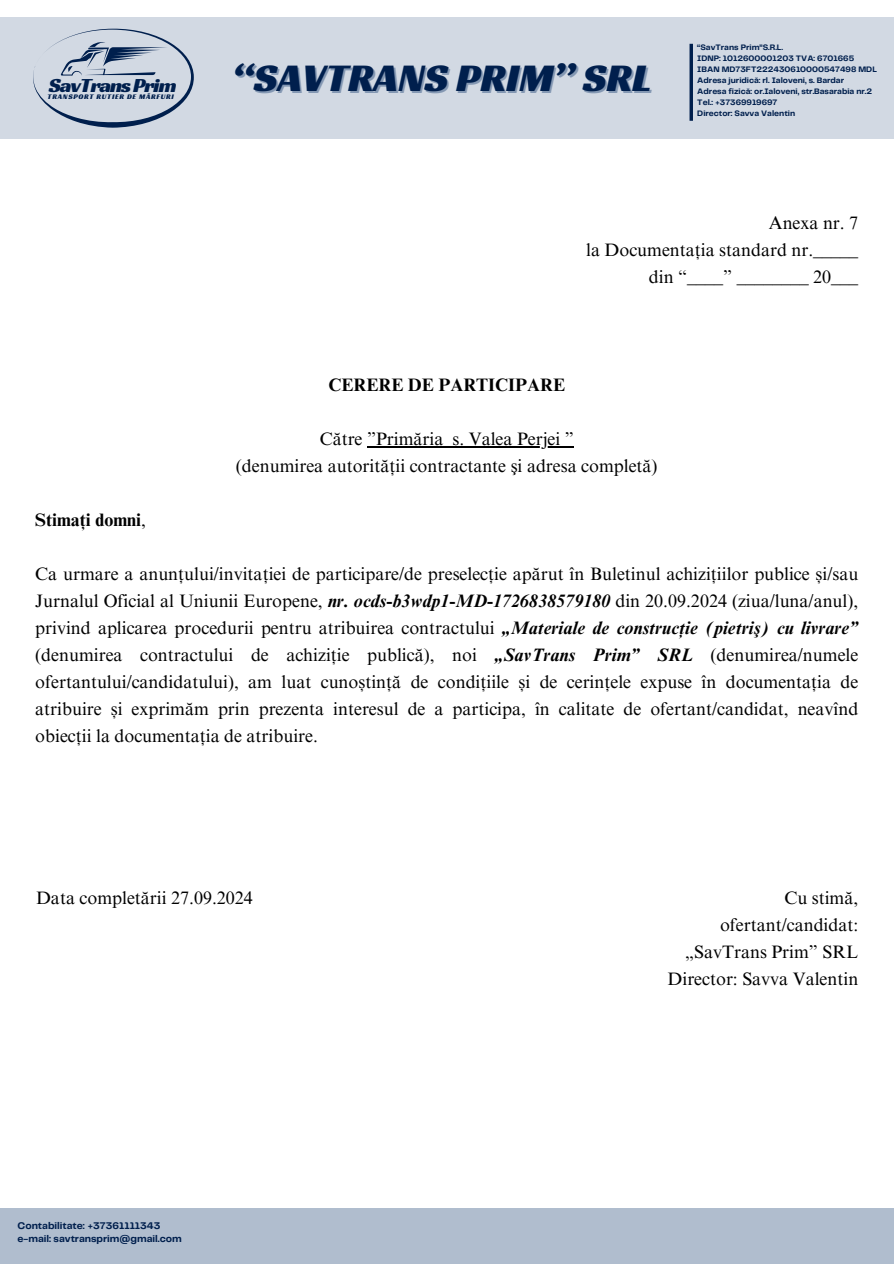
<style>
.page{position:relative;width:894px;height:1264px;background:#fff}
.page>*{position:absolute;margin:0;border:0;box-sizing:border-box;transform-origin:0 0}
.t1{font:40.5px "Racing Sans One";color:#001f4d}
.t2{font:20.7px "Racing Sans One";letter-spacing:-.05em;color:#001f4d}
.t3{font:18px/27px "Times NRMT Pro";color:#000;text-align:right}
.t4{font:700 18px "Times NRMT Pro";color:#000}
.t5{font:700 10.05px/13.5px "Telegraf";color:#001f4d}
.t6{font:700 8.25px/10.9px "Telegraf";color:#001f4d}
.t7{font:7.35px "Racing Sans One";letter-spacing:.1em;color:#001f4d}
.s1{font-weight:400}
.s2{font-weight:700;font-style:italic}
</style>
<div class="page">
<div style="left:0;top:1208px;width:893px;height:55px;background:#b0bdce"></div>
<div style="left:0;top:17px;width:893px;height:121px;background:#d2d9e3"></div>
<hr style="left:689px;top:44px;width:3px;height:77px;background:#001f4d">
<svg style="left:33px;top:29px;width:161px;height:99px"></svg>
<hr style="left:367px;top:446px;width:76px;height:1px;background:#000">
<hr style="left:452px;top:446px;width:121px;height:1px;background:#000">
<p class="t2" style="left:49px;top:71px;width:129px">SavTransPrim</p>
<h2 class="t7" style="left:48px;top:92px;width:128px">TRANSPORT RUTIER DE MĂRFURI</h2>
<h4 class="t1" style="left:232px;top:51px;width:421px">“SAVTRANS PRIM” SRL</h4>
<p class="t6" style="left:697px;top:42px;width:181px">“SavTrans Prim”S.R.L.<br>IDNP: 1012600001203 TVA: 6701665<br>IBAN MD73FT222430610000547498 MDL Adresa juridică: rl. Ialoveni, s. Bardar<br>Adresa fizică: or.Ialoveni, str.Basarabia nr.2<br>Tel.: +37369919697<br>Director: Savva Valentin</p>
<h6 class="t3" style="left:586px;top:211px;width:273px">Anexa nr. 7<br>la Documentația standard nr._____ din “____” ________ 20___</h6>
<h4 class="t4" style="left:328px;top:378px;width:238px">CERERE DE PARTICIPARE</h4>
<h4 class="t3" style="left:236px;top:427px;width:423px;text-align:left;text-indent:216px">s. Valea Perjei ” (denumirea autorităţii contractante şi adresa completă)</h4>
<h3 class="t3" style="left:319px;top:427px;width:125px">Către ”Primăria</h3>
<h4 class="t4" style="left:35px;top:513px;width:112px">Stimaţi domni<span class="s1">,</span></h4>
<h4 class="t3" style="left:35px;top:562px;width:824px">Ca urmare a anunțului/invitației de participare/de preselecție apărut în Buletinul achizițiilor publice și/sau</h4>
<h4 class="t3" style="left:35px;top:589px;width:824px;text-align:justify">Jurnalul Oficial al Uniunii Europene, <span class="s2">nr. ocds-b3wdp1-MD-1726838579180</span> din 20.09.2024 (ziua/luna/anul), privind aplicarea procedurii pentru atribuirea contractului <span class="s2">„Materiale de construcție (pietriş) cu livrare” </span>(denumirea contractului de achiziție publică), noi <span class="s2">„SavTrans Prim” SRL</span> (denumirea/numele ofertantului/candidatului), am luat cunoștință de condițiile și de cerințele expuse în documentația de atribuire și exprimăm prin prezenta interesul de a participa, în calitate de ofertant/candidat, neavînd obiecții la documentația de atribuire.</h4>
<h4 class="t3" style="left:36px;top:886px;width:218px">Data completării 27.09.2024</h4>
<h4 class="t3" style="left:667px;top:886px;width:192px">Cu stimă, ofertant/candidat: „SavTrans Prim” SRL<br>Director: Savva Valentin</h4>
<p class="t5" style="left:18px;top:1219px;width:166px">Contabilitate: +37361111343 e-mail: savtransprim@gmail.com</p>
</div>
